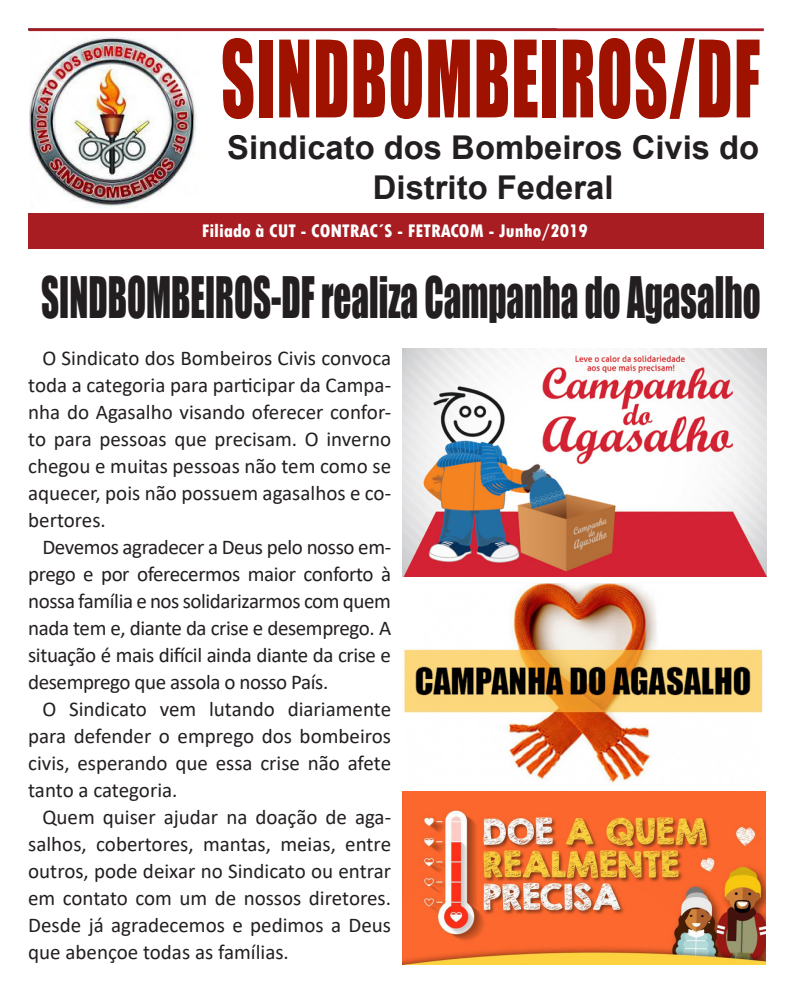
<style>
.page{position:relative;width:794px;height:993px;background:#fff}
.page>*{position:absolute;margin:0;border:0;box-sizing:border-box;transform-origin:0 0}
.t1{font:98.4px "Impact";letter-spacing:.02em;color:#9f1200;scale:.67 1}
.t2{font:52.5px "Impact";color:#231f20;scale:.67 1}
.t3{font:700 32.8px "Arial";color:#231f20}
.t4{font:21px/27px "Calibri";color:#231f20;text-align:justify}
.t5{font:800 condensed 19.1px "Tw Cen";color:#fff}
</style>
<div class="page">
<hr style="left:28px;top:28px;width:529px;height:2px;background:#231f20">
<div style="left:29px;top:213px;width:735px;height:36px;background:#a71d21"></div>
<img style="left:29px;top:37px;width:167px;height:171px">
<hr style="left:29px;top:28px;width:735px;height:3px;background:#a71d21">
<img style="left:402px;top:349px;width:364px;height:227px">
<img style="left:404px;top:583px;width:359px;height:200px">
<img style="left:403px;top:791px;width:362px;height:173px">
<p class="t1" style="left:221px;top:2px;width:806px">SINDBOMBEIROS/DF</p>
<p class="t3" style="left:227px;top:124px;width:533px">Sindicato dos Bombeiros Civis do</p>
<p class="t3" style="left:373px;top:164px;width:242px">Distrito Federal</p>
<p class="t5" style="left:202px;top:220px;width:388px">Filiado à CUT - CONTRAC´S - FETRACOM - Junho/2019</p>
<p class="t2" style="left:41px;top:256px;width:1075px">SINDBOMBEIROS-DF realiza Campanha do Agasalho</p>
<p class="t4" style="left:28px;top:343px;width:364px;text-indent:14px">O Sindicato dos Bombeiros Civis convoca toda a categoria para participar da Campa&shy;nha do Agasalho visando oferecer confor&shy;to para pessoas que precisam. O inverno chegou e muitas pessoas não tem como se aquecer, pois não possuem agasalhos e co&shy;bertores.</p>
<p class="t4" style="left:28px;top:532px;width:364px;text-indent:14px">Devemos agradecer a Deus pelo nosso em&shy;prego e por oferecermos maior conforto à nossa família e nos solidarizarmos com quem nada tem e, diante da crise e desemprego. A situação é mais difícil ainda diante da crise e desemprego que assola o nosso País.</p>
<p class="t4" style="left:28px;top:694px;width:364px;text-indent:14px">O Sindicato vem lutando diariamente para defender o emprego dos bombeiros civis, esperando que essa crise não afete tanto a categoria.</p>
<p class="t4" style="left:28px;top:802px;width:364px;text-indent:14px">Quem quiser ajudar na doação de aga&shy;salhos, cobertores, mantas, meias, entre outros, pode deixar no Sindicato ou entrar em contato com um de nossos diretores.<br>Desde já agradecemos e pedimos a Deus que abençoe todas as famílias.</p>
</div>
